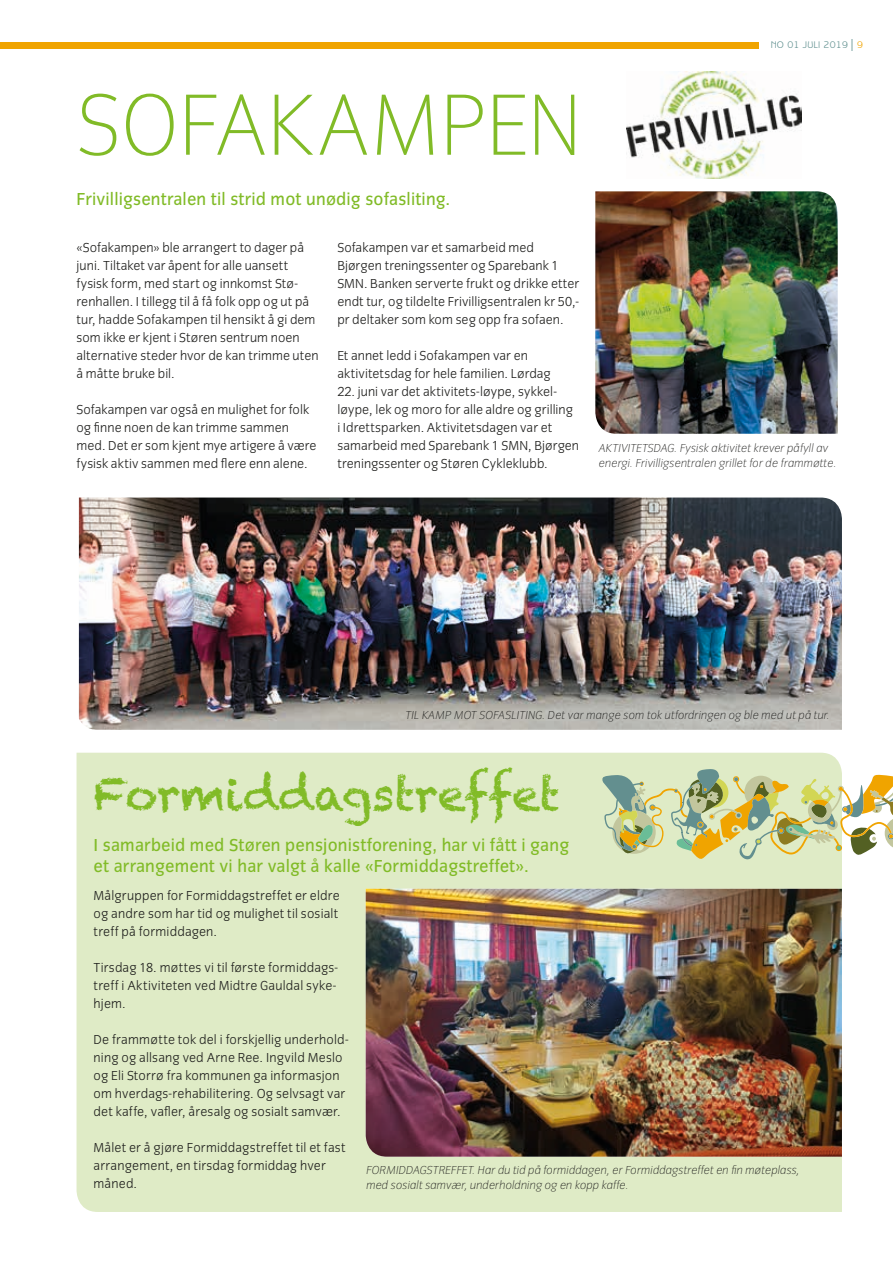
<style>
.page{position:relative;width:893px;height:1263px;background:#fff}
.page>*{position:absolute;margin:0;border:0;box-sizing:border-box;transform-origin:0 0}
.t1{font:200 90px "Congress Sans";letter-spacing:-.005em;color:#81bb27}
.t2{font:45px "Chalkduster";letter-spacing:-.005em;color:#81bb27}
.t3{font:18px/21px "Congress Sans";letter-spacing:.01em;color:#81bb27}
.t4{font:300 13.5px/18px "Congress Sans";letter-spacing:.005em;color:#1d1d1b}
.t5{font:italic 200 12px/15px "Congress Sans";color:#1d1d1b}
.t6{font:9.75px "Benguiat Gothic Std";letter-spacing:.02em;color:#60908f}
.s1{font-size:12px}
.s2{color:#f0a400}
</style>
<div class="page">
<div style="left:0;top:43px;width:759px;height:6px;background:#f0a400"></div>
<img style="left:79px;top:497px;width:763px;height:233px">
<div style="left:77px;top:753px;width:765px;height:459px;background:#dfebc6"></div>
<img style="left:595px;top:191px;width:243px;height:243px">
<img style="left:366px;top:889px;width:476px;height:268px">
<img style="left:626px;top:71px;width:175px;height:107px">
<svg style="left:602px;top:769px;width:291px;height:90px;background:#cace9d"></svg>
<h1 class="t1" style="left:77px;top:77px;width:507px">SOFAKAMPEN</h1>
<h3 class="t3" style="left:77px;top:189px;width:375px">Frivilligsentralen til strid mot unødig sofasliting.</h3>
<p class="t4" style="left:77px;top:239px;width:244px">«Sofakampen» ble arrangert to dager på juni. Tiltaket var åpent for alle uansett fysisk form, med start og innkomst Stø&shy;renhallen. I tillegg til å få folk opp og ut på tur, hadde Sofakampen til hensikt å gi dem som ikke er kjent i Støren sentrum noen alternative steder hvor de kan trimme uten å måtte bruke bil.</p>
<p class="t4" style="left:77px;top:401px;width:241px">Sofakampen var også en mulighet for folk og finne noen de kan trimme sammen med. Det er som kjent mye artigere å være fysisk aktiv sammen med flere enn alene.</p>
<p class="t4" style="left:337px;top:239px;width:243px">Sofakampen var et samarbeid med Bjørgen treningssenter og Sparebank 1<br>SMN. Banken serverte frukt og drikke etter endt tur, og tildelte Frivilligsentralen kr 50,- pr deltaker som kom seg opp fra sofaen.</p>
<p class="t4" style="left:337px;top:347px;width:215px">Et annet ledd i Sofakampen var en aktivitetsdag for hele familien. Lørdag</p>
<p class="t4" style="left:337px;top:383px;width:243px">22. juni var det aktivitets-løype, sykkel&shy;løype, lek og moro for alle aldre og grilling i Idrettsparken. Aktivitetsdagen var et samarbeid med Sparebank 1 SMN, Bjørgen treningssenter og Støren Cykleklubb.</p>
<p class="t6" style="left:771px;top:39px;width:94px">NO 01 JULI 2019 <span class="s1">|</span> <span class="s2">9</span></p>
<p class="t5" style="left:598px;top:440px;width:239px">AKTIVITETSDAG. Fysisk aktivitet krever påfyll av energi. Frivilligsentralen grillet for de frammøtte.</p>
<p class="t5" style="left:405px;top:708px;width:426px">TIL KAMP MOT SOFASLITING. Det var mange som tok utfordringen og ble med ut på tur.</p>
<h2 class="t2" style="left:94px;top:768px;width:468px">Formiddagstreffet</h2>
<h3 class="t3" style="left:94px;top:835px;width:477px">I samarbeid med Støren pensjonistforening, har vi fått i gang et arrangement vi har valgt å kalle «Formiddagstreffet».</h3>
<p class="t4" style="left:94px;top:887px;width:248px;text-align:justify">Målgruppen for Formiddagstreffet er eldre og andre som har tid og mulighet til sosialt treff på formiddagen.</p>
<p class="t4" style="left:94px;top:959px;width:245px;text-align:justify">Tirsdag 18. møttes vi til første formiddags&shy;treff i Aktiviteten ved Midtre Gauldal syke&shy;hjem.</p>
<p class="t4" style="left:94px;top:1031px;width:257px">De frammøtte tok del i forskjellig underhold&shy;ning og allsang ved Arne Ree. Ingvild Meslo og Eli Storrø fra kommunen ga informasjon om hverdags-rehabilitering. Og selvsagt var det kaffe, vafler, åresalg og sosialt samvær.</p>
<p class="t4" style="left:94px;top:1139px;width:254px">Målet er å gjøre Formiddagstreffet til et fast arrangement, en tirsdag formiddag hver måned.</p>
<p class="t5" style="left:366px;top:1163px;width:435px">FORMIDDAGSTREFFET. Har du tid på formiddagen, er Formiddagstreffet en fin møteplass, med sosialt samvær, underholdning og en kopp kaffe.</p>
</div>
